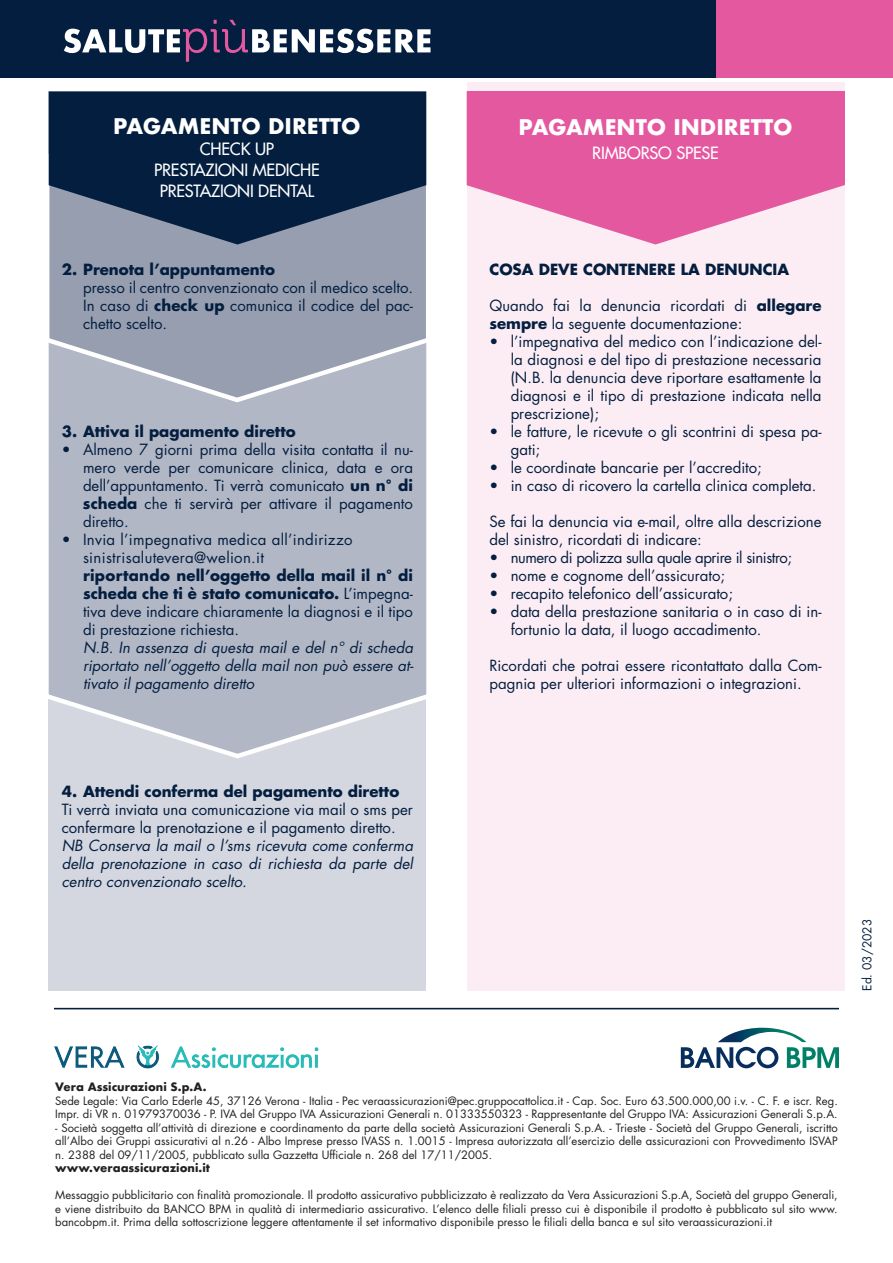
<style>
.page{position:relative;width:893px;height:1263px;background:#fff}
.page>*{position:absolute;margin:0;border:0;box-sizing:border-box;transform-origin:0 0}
.t1{font:700 21px "Futura";color:#fff}
.t2{font:16.5px/21px "Futura";letter-spacing:-.01em;color:#fff;text-align:center}
.t3{font:15px/18px "Futura Std";color:#031e3e}
.t4{font:italic 15px/18px "Futura Std";color:#031e3e;text-align:justify}
.t5{font:700 15px "Futura Std";color:#031e3e}
.t6{font:15px/18px "Futura Std";letter-spacing:.02em;color:#031e3e}
.t7{font:15px "Futura Std";letter-spacing:-.03em;color:#031e3e}
.t8{font:12px "Futura Std";color:#031e3e}
.t9{font:11.25px/13.5px "Futura";color:#231f20;text-align:justify}
.t10{font:700 11.25px "Futura";color:#231f20}
.s1{font-weight:700}
</style>
<div class="page">
<div style="left:49px;top:91px;width:377px;height:900px;background:#d4d6e0"></div>
<svg style="left:48px;top:406px;width:379px;height:356px;background:#b6bbc9"></svg>
<div style="left:467px;top:82px;width:377px;height:909px;background:#fcedf4"></div>
<div style="left:624px;top:0;width:269px;height:78px;background:#e458a0"></div>
<div style="left:0;top:0;width:715px;height:78px;background:#031e3e"></div>
<svg style="left:64px;top:20px;width:366px;height:42px"></svg>
<hr style="left:54px;top:1008px;width:785px;height:1px;background:#031e3e">
<svg style="left:681px;top:1028px;width:158px;height:40px"></svg>
<img style="left:54px;top:1045px;width:265px;height:24px">
<svg style="left:467px;top:185px;width:377px;height:59px"></svg>
<div style="left:467px;top:91px;width:377px;height:94px;background:#e458a0"></div>
<svg style="left:48px;top:151px;width:379px;height:255px;background:#9fa6b7"></svg>
<svg style="left:49px;top:91px;width:377px;height:153px;background:#1f3654"></svg>
<h1 class="t1" style="left:113px;top:111px;width:249px">PAGAMENTO DIRETTO</h1>
<p class="t2" style="left:154px;top:139px;width:167px">CHECK UP<br>PRESTAZIONI MEDICHE<br>PRESTAZIONI DENTAL</p>
<p class="t5" style="left:62px;top:259px;width:215px">2. Prenota l’appuntamento</p>
<p class="t3" style="left:83px;top:279px;width:331px;text-align:justify">presso il centro convenzionato con il medico scelto.<br>In caso di <span class="s1">check up</span> comunica il codice del pac&shy;chetto scelto.</p>
<p class="t5" style="left:62px;top:421px;width:235px">3. Attiva il pagamento diretto</p>
<p class="t3" style="left:83px;top:441px;width:332px;text-align:justify;text-indent:-21px">• Almeno 7 giorni prima della visita contatta il nu&shy;mero verde per comunicare clinica, data e ora dell’appuntamento. Ti verrà comunicato <span class="s1">un n° di scheda</span> che ti servirà per attivare il pagamento diretto.</p>
<p class="t6" style="left:83px;top:531px;width:271px;text-indent:-21px">• Invia l’impegnativa medica all’indirizzo sinistrisalutevera@welion.it</p>
<p class="t3" style="left:83px;top:567px;width:331px;text-align:justify"><span class="s1">riportando nell’oggetto della mail il n° di scheda che ti è stato comunicato.</span> L’impegna&shy;tiva deve indicare chiaramente la diagnosi e il tipo di prestazione richiesta.</p>
<p class="t4" style="left:83px;top:639px;width:332px">N.B. In assenza di questa mail e del n° di scheda riportato nell’oggetto della mail non può essere at&shy;tivato il pagamento diretto</p>
<p class="t5" style="left:62px;top:781px;width:339px">4. Attendi conferma del pagamento diretto</p>
<p class="t3" style="left:62px;top:801px;width:353px">Ti verrà inviata una comunicazione via mail o sms per confermare la prenotazione e il pagamento diretto.</p>
<p class="t4" style="left:62px;top:837px;width:353px">NB Conserva la mail o l’sms ricevuta come conferma della prenotazione in caso di richiesta da parte del centro convenzionato scelto.</p>
<h1 class="t1" style="left:518px;top:112px;width:275px">PAGAMENTO in DIRETTO</h1>
<p class="t2" style="left:592px;top:143px;width:128px">RIMBORSO SPESE</p>
<p class="t5" style="left:489px;top:259px;width:12px">cosa</p>
<p class="t5" style="left:539px;top:259px;width:21px">deve</p>
<p class="t5" style="left:583px;top:259px;width:13px">con</p>
<p class="t5" style="left:619px;top:259px;width:19px">tenere</p>
<p class="t5" style="left:681px;top:259px;width:108px">la denuncia</p>
<p class="t3" style="left:489px;top:297px;width:334px">Quando fai la denuncia ricordati di <span class="s1">allegare sempre</span> la seguente documentazione:</p>
<p class="t3" style="left:511px;top:333px;width:312px;text-align:justify;text-indent:-21px">• l’impegnativa del medico con l’indicazione del&shy;la diagnosi e del tipo di prestazione necessaria (N.B. la denuncia deve riportare esattamente la diagnosi e il tipo di prestazione indicata nella prescrizione);</p>
<p class="t3" style="left:511px;top:423px;width:312px;text-indent:-21px">• le fatture, le ricevute o gli scontrini di spesa pa&shy;gati;</p>
<p class="t3" style="left:489px;top:459px;width:274px">• le coordinate bancarie per l’accredito;</p>
<p class="t3" style="left:489px;top:477px;width:328px">• in caso di ricovero la cartella clinica completa.</p>
<p class="t3" style="left:489px;top:513px;width:334px">Se fai la denuncia via e-mail, oltre alla descrizione del sinistro, ricordati di indicare:</p>
<p class="t7" style="left:489px;top:548px;width:304px">• numero di polizza sulla quale aprire il sinistro;</p>
<p class="t3" style="left:489px;top:567px;width:237px">• nome e cognome dell’assicurato;</p>
<p class="t3" style="left:489px;top:585px;width:245px">• recapito telefonico dell’assicurato;</p>
<p class="t3" style="left:511px;top:603px;width:312px;text-indent:-21px">• data della prestazione sanitaria o in caso di in&shy;fortunio la data, il luogo accadimento.</p>
<p class="t3" style="left:489px;top:657px;width:334px">Ricordati che potrai essere ricontattato dalla Com&shy;pagnia per ulteriori informazioni o integrazioni.</p>
<p class="t8" style="left:859px;top:991px;width:73px;rotate:-90deg">Ed. 03/2023</p>
<p class="t10" style="left:55px;top:1079px;width:153px">Vera Assicurazioni S.p.A.</p>
<p class="t9" style="left:55px;top:1094px;width:784px">Sede Legale: Via Carlo Ederle 45, 37126 Verona - Italia - Pec veraassicurazioni@pec.gruppocattolica.it - Cap. Soc. Euro 63.500.000,00 i.v. - C. F. e iscr. Reg.<br>Impr. di VR n. 01979370036 - P. IVA del Gruppo IVA Assicurazioni Generali n. 01333550323 - Rappresentante del Gruppo IVA: Assicurazioni Generali S.p.A.</p>
<p class="t9" style="left:55px;top:1121px;width:784px">- Società soggetta all’attività di direzione e coordinamento da parte della società Assicurazioni Generali S.p.A. - Trieste - Società del Gruppo Generali, iscritto all’Albo dei Gruppi assicurativi al n.26 - Albo Imprese presso IVASS n. 1.0015 - Impresa autorizzata all’esercizio delle assicurazioni con Provvedimento ISVAP n. 2388 del 09/11/2005, pubblicato sulla Gazzetta Ufficiale n. 268 del 17/11/2005.</p>
<p class="t10" style="left:55px;top:1160px;width:156px">www.veraassicurazioni.it</p>
<p class="t9" style="left:55px;top:1188px;width:784px">Messaggio pubblicitario con finalità promozionale. Il prodotto assicurativo pubblicizzato è realizzato da Vera Assicurazioni S.p.A, Società del gruppo Generali, e viene distribuito da BANCO BPM in qualità di intermediario assicurativo. L’elenco delle filiali presso cui è disponibile il prodotto è pubblicato sul sito www. bancobpm.it. Prima della sottoscrizione leggere attentamente il set informativo disponibile presso le filiali della banca e sul sito veraassicurazioni.it</p>
</div>
